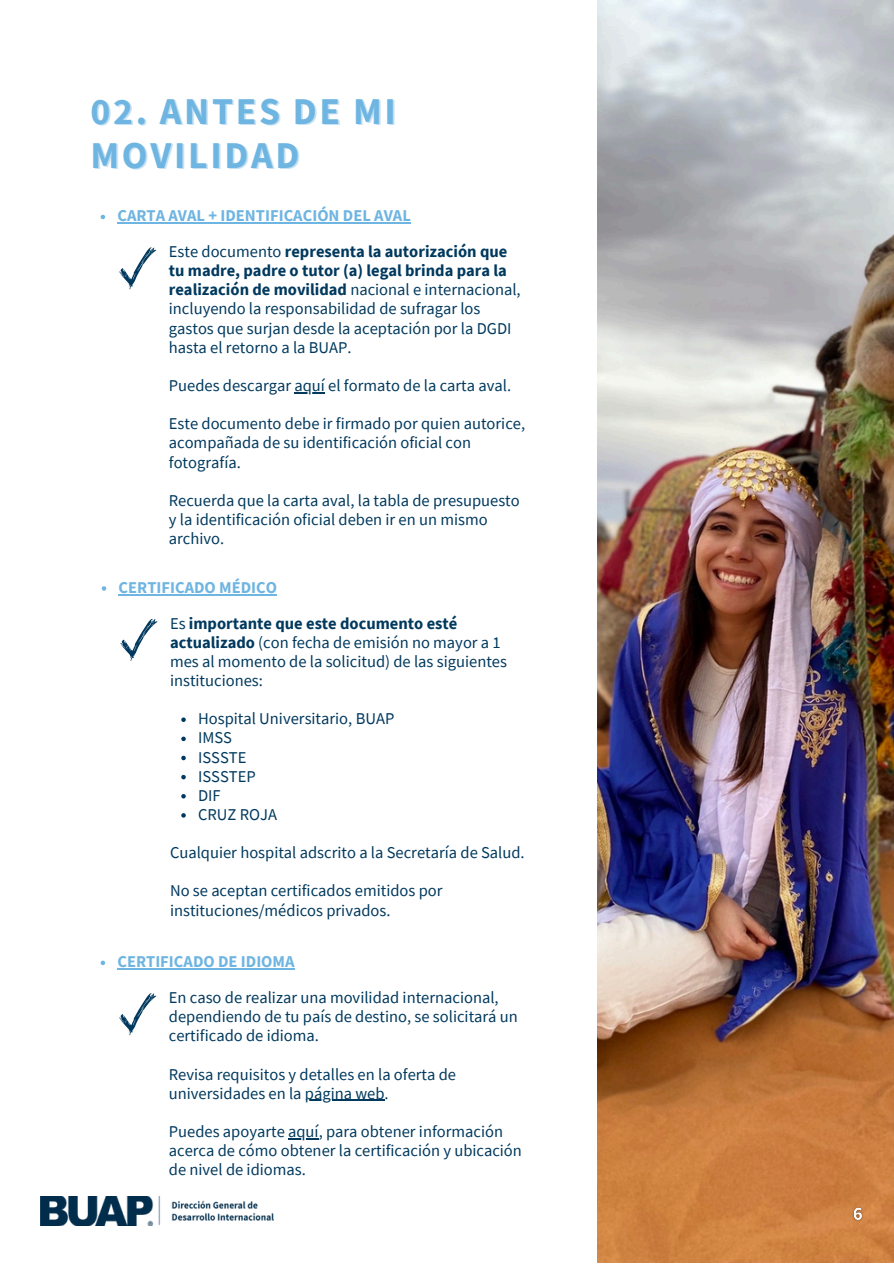
<style>
.page{position:relative;width:894px;height:1264px;background:#fff}
.page>*{position:absolute;margin:0;border:0;box-sizing:border-box;transform-origin:0 0}
.t1{font:700 37.8px "Source Sans Pro";letter-spacing:.07em;color:#6fb5e1}
.t2{font:16.5px/19.2px "Source Sans Pro";color:#01395e}
.t3{font:700 16.5px "Source Sans Pro";color:#6fb5e1}
.s1{font-weight:700}
</style>
<div class="page">
<img style="left:597px;top:0;width:296px;height:1262px">
<img style="left:848px;top:1202px;width:18px;height:24px">
<hr style="left:294px;top:392px;width:31px;height:1px;background:#01395e">
<svg style="left:181px;top:717px;width:5px;height:5px"></svg>
<svg style="left:181px;top:736px;width:5px;height:5px"></svg>
<svg style="left:181px;top:755px;width:5px;height:5px"></svg>
<svg style="left:181px;top:775px;width:5px;height:4px"></svg>
<svg style="left:181px;top:794px;width:5px;height:4px"></svg>
<svg style="left:181px;top:813px;width:5px;height:4px"></svg>
<hr style="left:305px;top:1099px;width:79px;height:1px;background:#01395e">
<hr style="left:288px;top:1137px;width:30px;height:2px;background:#01395e">
<svg style="left:101px;top:215px;width:4px;height:4px"></svg>
<hr style="left:117px;top:222px;width:294px;height:2px;background:#6fb5e1">
<svg style="left:102px;top:586px;width:4px;height:4px"></svg>
<hr style="left:118px;top:594px;width:159px;height:1px;background:#6fb5e1">
<svg style="left:101px;top:960px;width:4px;height:5px"></svg>
<hr style="left:117px;top:968px;width:177px;height:1px;background:#6fb5e1">
<svg style="left:119px;top:247px;width:37px;height:42px"></svg>
<svg style="left:120px;top:619px;width:37px;height:41px"></svg>
<svg style="left:119px;top:993px;width:37px;height:42px"></svg>
<img style="left:41px;top:1196px;width:233px;height:29px">
<p class="t1" style="left:90px;top:86px;width:307px">02. ANTES DE MI</p>
<p class="t1" style="left:90px;top:130px;width:210px">MOVILIDAD</p>
<p class="t3" style="left:117px;top:205px;width:295px">CARTA AVAL + IDENTIFICACIÓN DEL AVAL</p>
<p class="t2" style="left:169px;top:241px;width:353px">Este documento <span class="s1">representa la autorización que tu madre, padre o tutor (a) legal brinda para la realización de movilidad</span> nacional e internacional, incluyendo la responsabilidad de sufragar los gastos que surjan desde la aceptación por la DGDI hasta el retorno a la BUAP.</p>
<p class="t2" style="left:169px;top:375px;width:343px">Puedes descargar aquí el formato de la carta aval.</p>
<p class="t2" style="left:169px;top:414px;width:358px">Este documento debe ir firmado por quien autorice,</p>
<p class="t2" style="left:169px;top:433px;width:304px">acompañada de su identificación oficial con fotografía.</p>
<p class="t2" style="left:169px;top:490px;width:352px">Recuerda que la carta aval, la tabla de presupuesto</p>
<p class="t2" style="left:169px;top:509px;width:320px">y la identificación oficial deben ir en un mismo archivo.</p>
<p class="t3" style="left:118px;top:576px;width:160px">CERTIFICADO MÉDICO</p>
<p class="t2" style="left:170px;top:613px;width:338px">Es <span class="s1">importante que este documento esté actualizado</span> (con fecha de emisión no mayor a 1 mes al momento de la solicitud) de las siguientes instituciones:</p>
<p class="t2" style="left:198px;top:708px;width:198px">Hospital Universitario, BUAP</p>
<p class="t2" style="left:198px;top:728px;width:35px">IMSS</p>
<p class="t2" style="left:198px;top:747px;width:50px">ISSSTE</p>
<p class="t2" style="left:198px;top:766px;width:59px">ISSSTEP</p>
<p class="t2" style="left:198px;top:785px;width:24px">DIF</p>
<p class="t2" style="left:198px;top:804px;width:80px">CRUZ ROJA</p>
<p class="t2" style="left:170px;top:842px;width:356px">Cualquier hospital adscrito a la Secretaría de Salud.</p>
<p class="t2" style="left:170px;top:881px;width:274px">No se aceptan certificados emitidos por instituciones/médicos privados.</p>
<p class="t3" style="left:117px;top:951px;width:179px">CERTIFICADO DE IDIOMA</p>
<p class="t2" style="left:169px;top:987px;width:350px">En caso de realizar una movilidad internacional, dependiendo de tu país de destino, se solicitará un certificado de idioma.</p>
<p class="t2" style="left:169px;top:1064px;width:289px">Revisa requisitos y detalles en la oferta de universidades en la página web.</p>
<p class="t2" style="left:169px;top:1121px;width:335px">Puedes apoyarte aquí, para obtener información</p>
<p class="t2" style="left:169px;top:1140px;width:354px">acerca de cómo obtener la certificación y ubicación de nivel de idiomas.</p>
</div>
